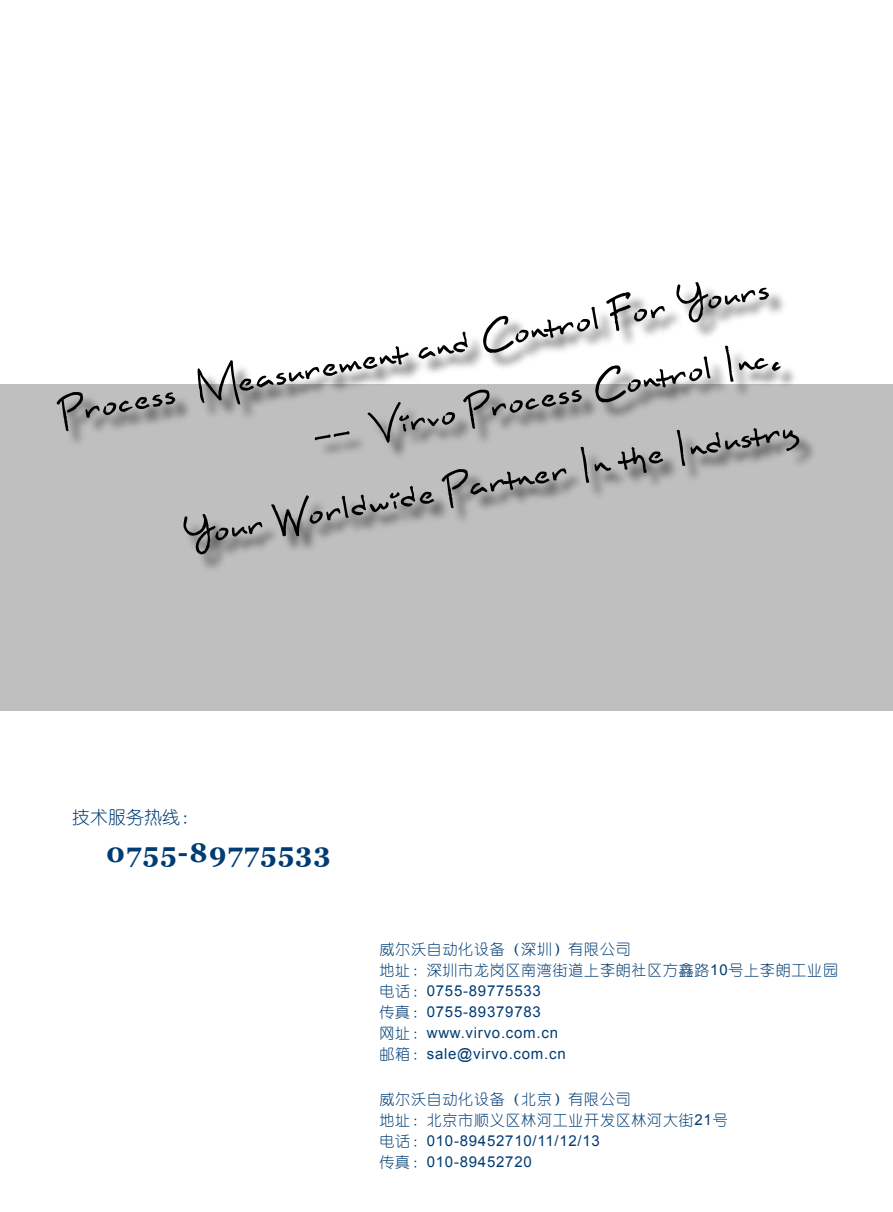
<style>
.page{position:relative;width:893px;height:1212px;background:#fff}
.page>*{position:absolute;margin:0;border:0;box-sizing:border-box;transform-origin:0 0}
.t1{font:51px/68.2px "Maxine Script";color:#000;text-align:right}
.t2{font:700 27px "Georgia";letter-spacing:.05em;color:#003c74}
.t3{font:18px "You Yuan";color:#003c74}
.t4{font:15px/21px "Arial";letter-spacing:.05em;color:#003c74}
.t5{font:15px/21px "You Yuan";letter-spacing:.05em;color:#003c74}
.s1{font-family:"You Yuan"}
.s2{font-family:"Arial"}
</style>
<div class="page">
<div style="left:0;top:384px;width:892px;height:327px;background:#c0bfbf"></div>
<div style="left:58px;top:284px;width:730px;height:166px;background:#000;opacity:.75"></div>
<div style="left:317px;top:348px;width:482px;height:114px;background:#000;opacity:.75"></div>
<div style="left:184px;top:430px;width:635px;height:144px;background:#000;opacity:.75"></div>
<p class="t1" style="left:55px;top:376px;width:721px;rotate:-10deg">Process Measurement and Control For Yours -- Virvo Process Control Inc.</p>
<p class="t1" style="left:178px;top:499px;width:624px;rotate:-10deg">Your Worldwide Partner In the Industry</p>
<p class="t3" style="left:72px;top:807px;width:127px">技术服务热线：</p>
<p class="t2" style="left:106px;top:837px;width:226px">0755-89775533</p>
<p class="t4" style="left:379px;top:938px;width:460px"><span class="s1">威尔沃自动化设备（深圳）有限公司<br>地址：深圳市龙岗区南湾街道上李朗社区方鑫路</span>10<span class="s1">号上李朗工业园电话：</span>0755-89775533<br><span class="s1">传真：</span>0755-89379783<br><span class="s1">网址：</span>www.virvo.com.cn<br><span class="s1">邮箱：</span>sale@virvo.com.cn</p>
<p class="t5" style="left:379px;top:1089px;width:350px">威尔沃自动化设备（北京）有限公司<br>地址：北京市顺义区林河工业开发区林河大街<span class="s2">21</span>号电话：<span class="s2">010-89452710/11/12/13<br></span>传真：<span class="s2">010-89452720</span></p>
</div>
